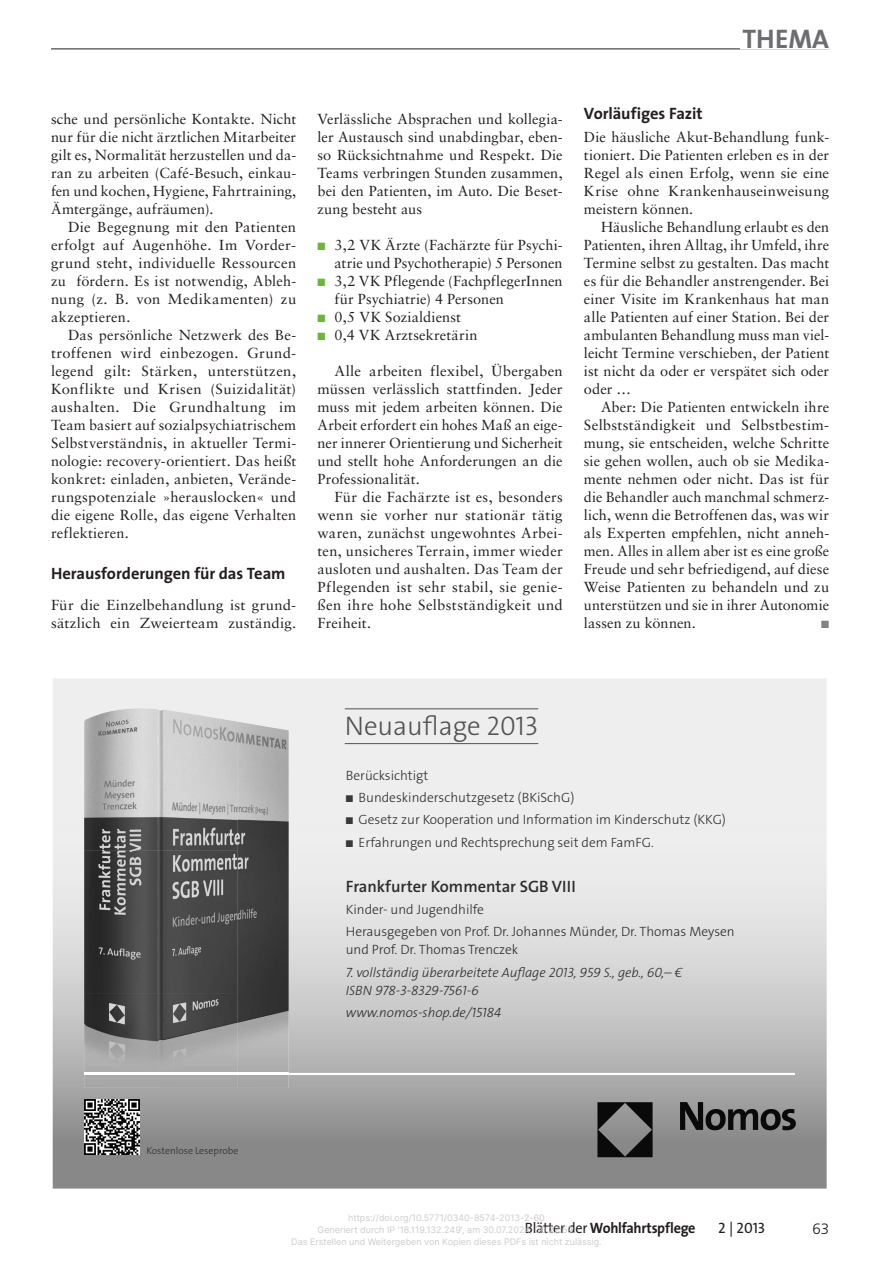
<style>
.page{position:relative;width:893px;height:1263px;background:#fff}
.page>*{position:absolute;margin:0;border:0;box-sizing:border-box;transform-origin:0 0}
.t1{font:300 27px "The Sans Os F";color:#525252}
.t2{font:27px "The Sans Bold Caps";color:#6c6d70}
.t3{font:700 16.5px "The Sans";letter-spacing:-.005em;color:#231f20}
.t4{font:600 16.5px "The Sans Os F";color:#2e2b2c}
.t5{font:700 15px "The Sans";letter-spacing:-.02em;color:#231f20;scale:.95 1}
.t6{font:15px "The Sans Os F";color:#231f20}
.t7{font:300 15px "Frutiger";color:#231f20}
.t8{font:14.55px/18px "Sabon LT Std";letter-spacing:.01em;color:#231f20;text-align:justify}
.t9{font:300 13.5px/22.2px "The Sans Os F";color:#2e2b2c}
.t10{font:italic 300 13.5px/18px "The Sans Os F";color:#2e2b2c}
.t11{font:10.5px "Zapf Dingbats";color:#808285}
.t12{font:300 9.9px "The Sans Os F";color:#2e2b2c}
.t13{font:9px/12px "Inter";color:#ccc;text-align:center}
.s1{color:#6cb43f}
.s2{color:#393939}
.s3{font-weight:400}
</style>
<div class="page">
<hr style="left:51px;top:49px;width:778px;height:1px;background:#231f20">
<hr style="left:740px;top:47px;width:89px;height:3px;background:#fff">
<svg style="left:53px;top:678px;width:774px;height:510px;background:#ccc"></svg>
<hr style="left:85px;top:1073px;width:710px;height:1px;background:#fff">
<img style="left:595px;top:1100px;width:201px;height:59px">
<img style="left:84px;top:710px;width:34px;height:69px">
<img style="left:237px;top:722px;width:52px;height:366px">
<img style="left:84px;top:850px;width:154px;height:238px">
<img style="left:85px;top:1073px;width:204px;height:1px">
<hr style="left:345px;top:708px;width:193px;height:1px;background:#525252">
<hr style="left:345px;top:743px;width:193px;height:1px;background:#525252">
<img style="left:85px;top:1099px;width:55px;height:55px">
<h1 class="t2" style="left:742px;top:16px;width:88px">THEMA</h1>
<p class="t8" style="left:51px;top:110px;width:247px">sche und persönliche Kontakte. Nicht nur für die nicht ärztlichen Mitarbeiter gilt es, Normalität herzustellen und da&shy;ran zu arbeiten (Café-Besuch, einkau&shy;fen und kochen, Hygiene, Fahrtraining, Ämtergänge, aufräumen).</p>
<p class="t8" style="left:51px;top:218px;width:247px;text-indent:17px">Die Begegnung mit den Patienten erfolgt auf Augenhöhe. Im Vorder&shy;grund steht, individuelle Ressourcen zu fördern. Es ist notwendig, Ableh&shy;nung (z. B. von Medikamenten) zu akzeptieren.</p>
<p class="t8" style="left:51px;top:326px;width:247px;text-indent:17px">Das persönliche Netzwerk des Be&shy;troffenen wird einbezogen. Grund&shy;legend gilt: Stärken, unterstützen, Konflikte und Krisen (Suizidalität) aushalten. Die Grundhaltung im Team basiert auf sozialpsychiatrischem Selbstverständnis, in aktueller Termi&shy;nologie: recovery-orientiert. Das heißt konkret: einladen, anbieten, Verände&shy;rungspotenziale »herauslocken« und die eigene Rolle, das eigene Verhalten reflektieren.</p>
<p class="t3" style="left:51px;top:563px;width:236px">Herausforderungen für das Team</p>
<p class="t8" style="left:51px;top:596px;width:247px">Für die Einzelbehandlung ist grund&shy;sätzlich ein Zweierteam zuständig.</p>
<p class="t8" style="left:317px;top:110px;width:247px">Verlässliche Absprachen und kollegia&shy;ler Austausch sind unabdingbar, eben&shy;so Rücksichtnahme und Respekt. Die Teams verbringen Stunden zusammen, bei den Patienten, im Auto. Die Beset&shy;zung besteht aus</p>
<p class="t8" style="left:317px;top:236px;width:247px;text-align:right"><span class="s1">■</span> 3,2 VK Ärzte (Fachärzte für Psychi&shy;atrie und Psychotherapie) 5 Personen</p>
<p class="t8" style="left:334px;top:272px;width:230px;text-indent:-17px"><span class="s1">■</span> 3,2 VK Pflegende (FachpflegerInnen für Psychiatrie) 4 Personen</p>
<p class="t8" style="left:317px;top:308px;width:145px"><span class="s1">■</span> 0,5 VK Sozialdienst</p>
<p class="t8" style="left:317px;top:326px;width:161px"><span class="s1">■</span> 0,4 VK Arztsekretärin</p>
<p class="t8" style="left:317px;top:362px;width:247px;text-indent:17px">Alle arbeiten flexibel, Übergaben müssen verlässlich stattfinden. Jeder muss mit jedem arbeiten können. Die Arbeit erfordert ein hohes Maß an eige&shy;ner innerer Orientierung und Sicherheit und stellt hohe Anforderungen an die Professionalität.</p>
<p class="t8" style="left:317px;top:488px;width:247px;text-indent:17px">Für die Fachärzte ist es, besonders wenn sie vorher nur stationär tätig waren, zunächst ungewohntes Arbei&shy;ten, unsicheres Terrain, immer wieder ausloten und aushalten. Das Team der Pflegenden ist sehr stabil, sie genie&shy;ßen ihre hohe Selbstständigkeit und Freiheit.</p>
<p class="t3" style="left:584px;top:103px;width:120px">Vorläufiges Fazit</p>
<p class="t8" style="left:584px;top:128px;width:247px">Die häusliche Akut-Behandlung funk&shy;tioniert. Die Patienten erleben es in der Regel als einen Erfolg, wenn sie eine Krise ohne Krankenhauseinweisung meistern können.</p>
<p class="t8" style="left:584px;top:218px;width:247px;text-indent:17px">Häusliche Behandlung erlaubt es den Patienten, ihren Alltag, ihr Umfeld, ihre Termine selbst zu gestalten. Das macht es für die Behandler anstrengender. Bei einer Visite im Krankenhaus hat man alle Patienten auf einer Station. Bei der ambulanten Behandlung muss man viel&shy;leicht Termine verschieben, der Patient ist nicht da oder er verspätet sich oder oder …</p>
<p class="t8" style="left:584px;top:398px;width:247px;text-indent:17px">Aber: Die Patienten entwickeln ihre Selbstständigkeit und Selbstbestim&shy;mung, sie entscheiden, welche Schritte sie gehen wollen, auch ob sie Medika&shy;mente nehmen oder nicht. Das ist für die Behandler auch manchmal schmerz&shy;lich, wenn die Betroffenen das, was wir als Experten empfehlen, nicht anneh&shy;men. Alles in allem aber ist es eine große Freude und sehr befriedigend, auf diese Weise Patienten zu behandeln und zu unterstützen und sie in ihrer Autonomie lassen zu können.</p>
<p class="t11" style="left:821px;top:620px;width:9px">■</p>
<h1 class="t1" style="left:345px;top:708px;width:195px">Neuauflage 2013</h1>
<p class="t9" style="left:346px;top:764px;width:84px">Berücksichtigt</p>
<p class="t9" style="left:346px;top:786px;width:230px"><span class="s2">■</span> Bundeskinderschutzgesetz (BKiSchG)</p>
<p class="t9" style="left:346px;top:809px;width:382px"><span class="s2">■</span> Gesetz zur Kooperation und Information im Kinderschutz (KKG)</p>
<p class="t9" style="left:346px;top:831px;width:310px"><span class="s2">■</span> Erfahrungen und Rechtsprechung seit dem FamFG.</p>
<p class="t4" style="left:346px;top:876px;width:232px">Frankfurter Kommentar SGB VIII</p>
<p class="t9" style="left:346px;top:898px;width:390px">Kinder- und Jugendhilfe<br>Herausgegeben von Prof. Dr. Johannes Münder, Dr. Thomas Meysen</p>
<p class="t9" style="left:346px;top:939px;width:174px">und Prof. Dr. Thomas Trenczek</p>
<p class="t10" style="left:346px;top:963px;width:338px">7. vollständig überarbeitete Auflage 2013, 959 S., geb., 60,– €<br>ISBN 978-3-8329-7561-6</p>
<p class="t10" style="left:346px;top:1003px;width:157px">www.nomos-shop.de/15184</p>
<p class="t12" style="left:146px;top:1144px;width:94px">Kostenlose Leseprobe</p>
<p class="t13" style="left:291px;top:1212px;width:312px">https://doi.org/10.5771/0340-8574-2013-2-60<br>Generiert durch IP '18.119.132.249', am 30.07.2024, 00:22:59.<br>Das Erstellen und Weitergeben von Kopien dieses PDFs ist nicht zulässig.</p>
<p class="t5" style="left:525px;top:1218px;width:181px"><span class="s3">Blätter der</span> Wohlfahrtspflege</p>
<p class="t6" style="left:718px;top:1218px;width:49px">2 | 2013</p>
<p class="t7" style="left:813px;top:1220px;width:18px">63</p>
</div>
